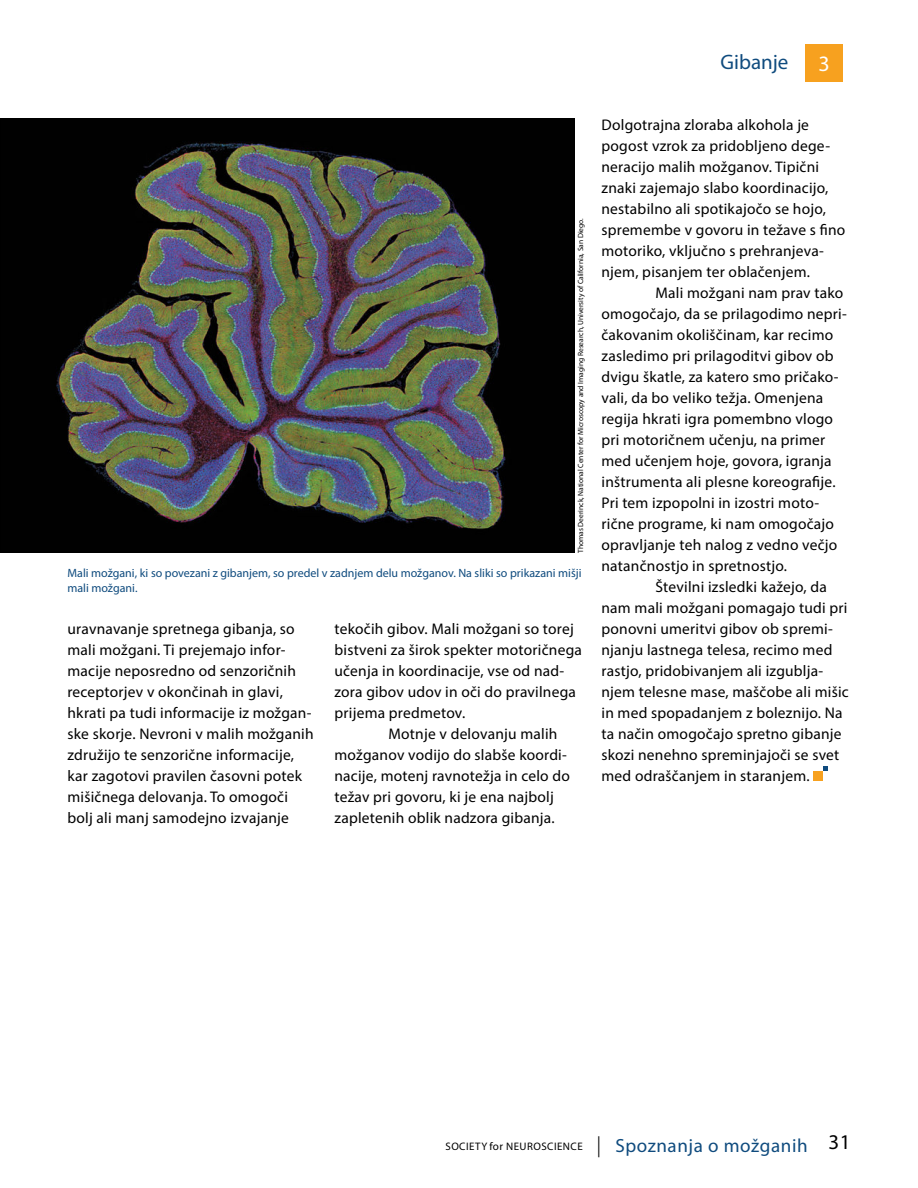
<style>
.page{position:relative;width:918px;height:1188px;background:#fff}
.page>*{position:absolute;margin:0;border:0;box-sizing:border-box;transform-origin:0 0}
.t1{font:22.05px "Myriad Pro";color:#fff}
.t2{font:21px "Myriad Pro";color:#0f4b7e}
.t3{font:21px "Myriad Pro";color:#000}
.t4{font:15.45px/21px "Myriad Pro";letter-spacing:.015em;color:#000}
.t5{font:12px/15.8px "Myriad Pro";color:#0f4b7e}
.t6{font:10.95px "Myriad Pro";letter-spacing:.045em;color:#000}
.t7{font:7.5px "Myriad Pro";color:#000}
.s1{font-size:11.1px}
.s2{font-size:21px}
.s3{font-size:19.05px;color:#0f4b7e}
</style>
<div class="page">
<div style="left:805px;top:44px;width:37px;height:37px;background:#f7a11f"></div>
<div style="left:813px;top:771px;width:10px;height:10px;background:#f7a11f"></div>
<svg style="left:823px;top:767px;width:4px;height:4px"></svg>
<img style="left:2px;top:121px;width:570px;height:429px">
<h2 class="t2" style="left:721px;top:53px;width:69px">Gibanje</h2>
<h1 class="t1" style="left:818px;top:54px;width:13px">3</h1>
<p class="t7" style="left:578px;top:553px;width:336px;rotate:-90deg">Thomas Deerinck, National Center for Microscopy and Imaging Research, University of California, San Diego.</p>
<p class="t5" style="left:68px;top:566px;width:516px">Mali možgani, ki so povezani z gibanjem, so predel v zadnjem delu možganov. Na sliki so prikazani mišji mali možgani.</p>
<p class="t4" style="left:67px;top:619px;width:248px">uravnavanje spretnega gibanja, so mali možgani. Ti prejemajo infor&shy;macije neposredno od senzori!nih receptorjev v okon!inah in glavi, hkrati pa tudi informacije iz možgan&shy;ske skorje. Nevroni v malih možganih združijo te senzori!ne informacije, kar zagotovi pravilen !asovni potek miši!nega delovanja. To omogo!i bolj ali manj samodejno izvajanje</p>
<p class="t4" style="left:335px;top:619px;width:241px">teko!ih gibov. Mali možgani so torej</p>
<p class="t4" style="left:335px;top:640px;width:249px">bistveni za širok spekter motori!nega</p>
<p class="t4" style="left:335px;top:661px;width:231px">u!enja in koordinacije, vse od nad-</p>
<p class="t4" style="left:335px;top:682px;width:243px">zora gibov udov in o!i do pravilnega</p>
<p class="t4" style="left:335px;top:703px;width:132px">prijema predmetov.</p>
<p class="t4" style="left:388px;top:724px;width:171px">Motnje v delovanju malih</p>
<p class="t4" style="left:335px;top:745px;width:234px">možganov vodijo do slabše koordi-</p>
<p class="t4" style="left:335px;top:766px;width:237px">nacije, motenj ravnotežja in celo do</p>
<p class="t4" style="left:335px;top:787px;width:221px">težav pri govoru, ki je ena najbolj</p>
<p class="t4" style="left:335px;top:808px;width:222px">zapletenih oblik nadzora gibanja.</p>
<p class="t4" style="left:601px;top:115px;width:245px">Dolgotrajna zloraba alkohola je pogost vzrok za pridobljeno dege&shy;neracijo malih možganov. Tipi!ni znaki zajemajo slabo koordinacijo, nestabilno ali spotikajo!o se hojo, spremembe v govoru in težave s fino motoriko, vklju!no s prehranjeva&shy;njem, pisanjem ter obla!enjem.</p>
<p class="t4" style="left:601px;top:283px;width:247px;text-indent:54px">Mali možgani nam prav tako omogo!ajo, da se prilagodimo nepri-!akovanim okoliš!inam, kar recimo zasledimo pri prilagoditvi gibov ob dvigu škatle, za katero smo pri!ako&shy;vali, da bo veliko težja. Omenjena regija hkrati igra pomembno vlogo pri motori!nem u!enju, na primer med u!enjem hoje, govora, igranja inštrumenta ali plesne koreografije.<br>Pri tem izpopolni in izostri moto&shy;ri!ne programe, ki nam omogo!ajo opravljanje teh nalog z vedno ve!jo natan!nostjo in spretnostjo.</p>
<p class="t4" style="left:601px;top:576px;width:249px;text-indent:54px">(tevilni izsledki kažejo, da nam mali možgani pomagajo tudi pri ponovni umeritvi gibov ob spremi&shy;njanju lastnega telesa, recimo med rastjo, pridobivanjem ali izgublja&shy;njem telesne mase, maš!obe ali mišic in med spopadanjem z boleznijo. Na ta na!in omogo!ajo spretno gibanje skozi nenehno spreminjajo!i se svet med odraš!anjem in staranjem.</p>
<p class="t6" style="left:446px;top:1140px;width:364px">SOCIETY <span class="s1">for</span> NEUROSCIENCE <span class="s2">|</span> <span class="s3">Spoznanja o možganih</span></p>
<h2 class="t3" style="left:828px;top:1134px;width:24px">31</h2>
</div>
